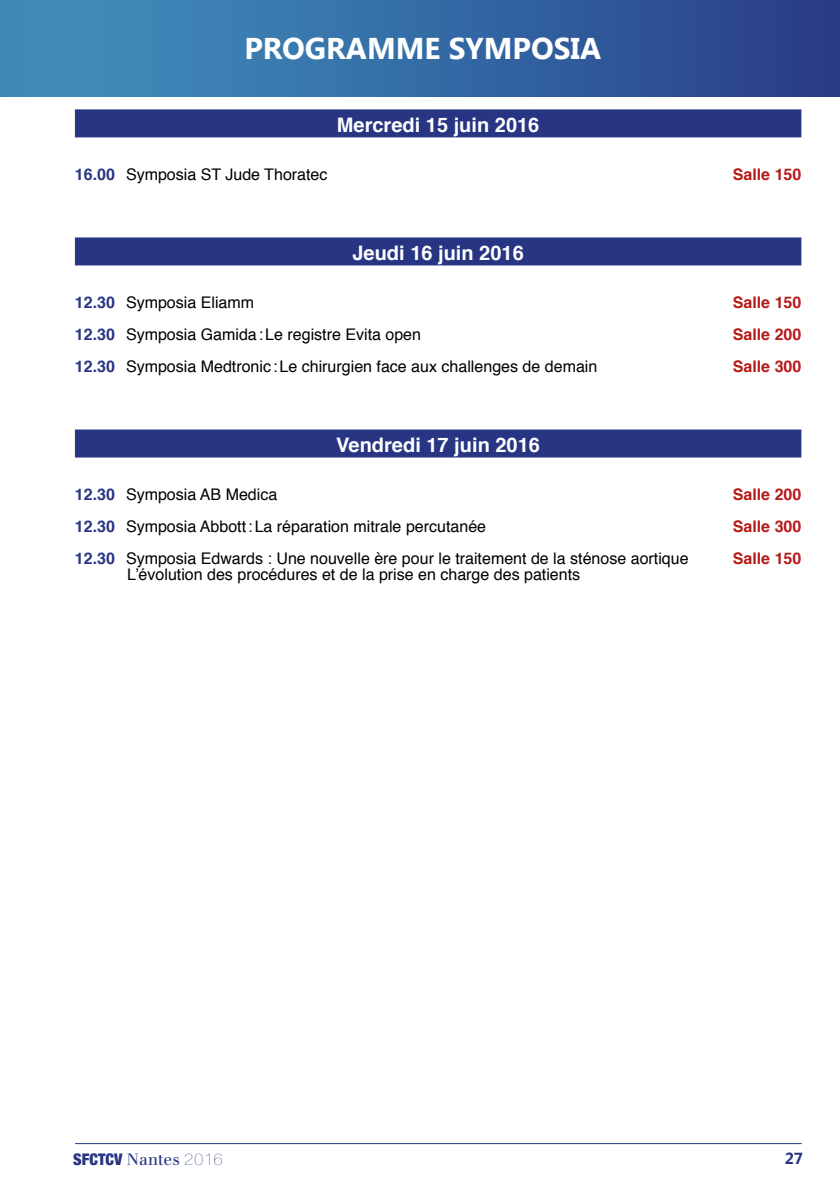
<style>
.page{position:relative;width:840px;height:1191px;background:#fff}
.page>*{position:absolute;margin:0;border:0;box-sizing:border-box;transform-origin:0 0}
.t1{font:700 30px "Segoe UI";color:#fff}
.t2{font:700 20px "Helvetica";color:#fff}
.t3{font:16px "Helvetica";color:#000}
.t4{font:700 16px "Helvetica";color:#b81919}
.t5{font:900 condensed 16px "Helvetica Neue";color:#283583}
.t6{font:700 16px "Segoe UI";color:#283583}
.s1{font-weight:700;color:#283583}
.s2{font-family:"Justus";font-weight:400;font-stretch:normal}
.s3{font-family:"Helvetica Neue LT Std";font-weight:200}
</style>
<div class="page">
<hr style="left:75px;top:1143px;width:726px;height:1px;background:#283583">
<div style="left:0;top:0;width:839px;height:96px;background:linear-gradient(to right,#4293bf,#283f89)"></div>
<div style="left:75px;top:109px;width:726px;height:28px;background:#283583"></div>
<div style="left:75px;top:237px;width:726px;height:28px;background:#283583"></div>
<div style="left:75px;top:429px;width:726px;height:28px;background:#283583"></div>
<h1 class="t1" style="left:244px;top:27px;width:358px">PROGRAMME SYMPOSIA</h1>
<p class="t2" style="left:337px;top:109px;width:204px">Mercredi 15 juin 2016</p>
<p class="t3" style="left:75px;top:162px;width:254px"><span class="s1">16.00</span> Symposia ST Jude Thoratec</p>
<p class="t4" style="left:732px;top:161px;width:70px">Salle 150</p>
<p class="t2" style="left:352px;top:237px;width:173px">Jeudi 16 juin 2016</p>
<p class="t3" style="left:75px;top:290px;width:181px"><span class="s1">12.30</span> Symposia Eliamm</p>
<p class="t4" style="left:732px;top:289px;width:70px">Salle 150</p>
<p class="t3" style="left:75px;top:322px;width:347px"><span class="s1">12.30</span> Symposia Gamida:Le registre Evita open</p>
<p class="t4" style="left:732px;top:321px;width:70px">Salle 200</p>
<p class="t3" style="left:75px;top:354px;width:523px"><span class="s1">12.30</span> Symposia Medtronic :Le chirurgien face aux challenges de demain</p>
<p class="t4" style="left:732px;top:353px;width:70px">Salle 300</p>
<p class="t2" style="left:336px;top:429px;width:205px">Vendredi 17 juin 2016</p>
<p class="t3" style="left:75px;top:482px;width:204px"><span class="s1">12.30</span> Symposia AB Medica</p>
<p class="t4" style="left:732px;top:481px;width:70px">Salle 200</p>
<p class="t3" style="left:75px;top:514px;width:412px"><span class="s1">12.30</span> Symposia Abbott:La réparation mitrale percutanée</p>
<p class="t4" style="left:732px;top:513px;width:70px">Salle 300</p>
<p class="t3" style="left:75px;top:546px;width:615px"><span class="s1">12.30</span> Symposia Edwards : Une nouvelle ère pour le traitement de la sténose aortique</p>
<p class="t4" style="left:732px;top:545px;width:70px">Salle 150</p>
<p class="t3" style="left:127px;top:562px;width:454px">L’évolution des procédures et de la prise en charge des patients</p>
<p class="t5" style="left:73px;top:1145px;width:151px">SFCTCV <span class="s2">Nantes</span> <span class="s3">2016</span></p>
<p class="t6" style="left:784px;top:1146px;width:20px">27</p>
</div>
